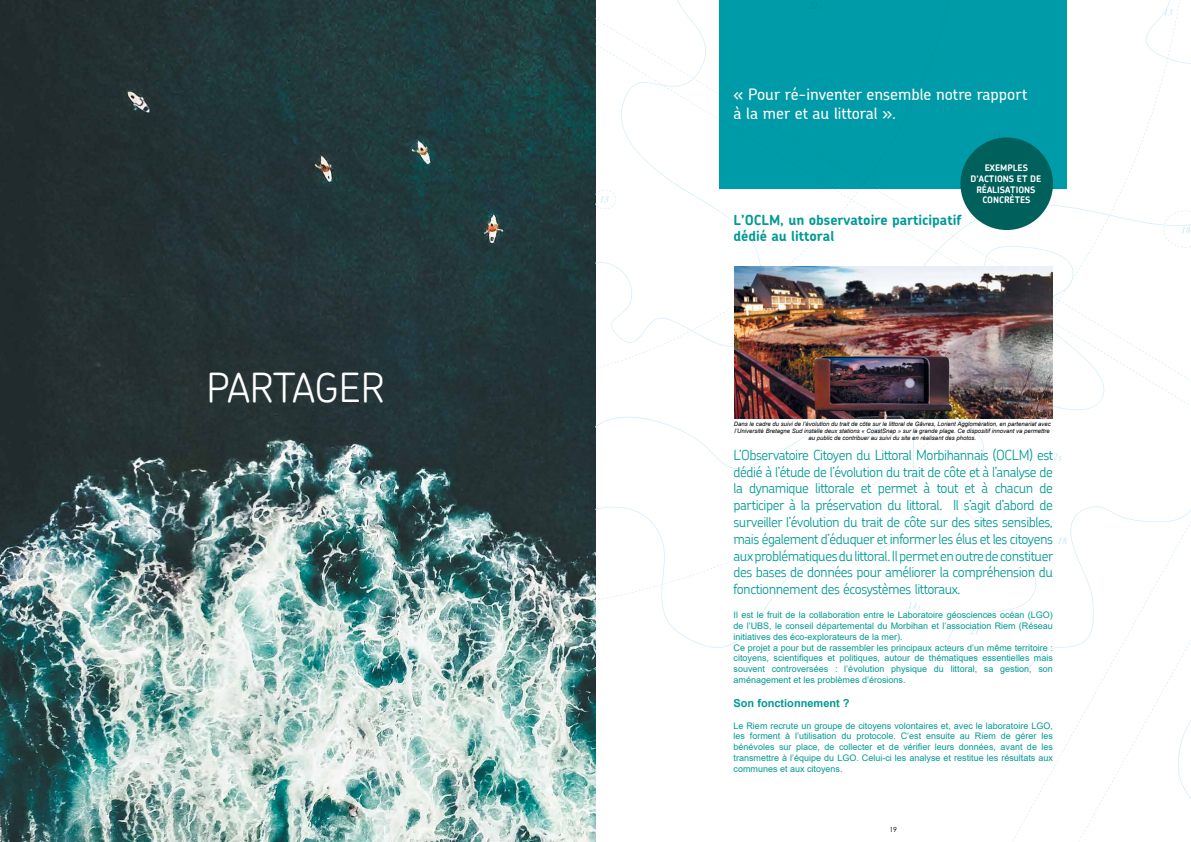
<style>
.page{position:relative;width:1191px;height:842px;background:#fff}
.page>*{position:absolute;margin:0;border:0;box-sizing:border-box;transform-origin:0 0}
.t1{font:300 40px "Chevin";letter-spacing:-.01em;color:#fff}
.t2{font:500 16px/19.2px "Chevin";color:#fff}
.t3{font:300 14px/16.8px "Chevin";letter-spacing:-.03em;color:#009a93;text-align:justify}
.t4{font:700 14px/16.8px "Chevin";color:#009a93}
.t5{font:700 11px "Arial";color:#009a93}
.t6{font:9px/10.8px "Arial";color:#009a93}
.t7{font:700 9px/10.8px "Chevin";color:#fff;text-align:center}
.t8{font:7px "Century Gothic";color:#000}
.t9{font:italic 6px/7.2px "Arial";color:#000;text-align:center}
</style>
<div class="page">
<img style="left:0;top:0;width:595px;height:842px">
<svg style="left:595px;top:0;width:593px;height:613px"></svg>
<svg style="left:907px;top:602px;width:13px;height:8px"></svg>
<svg style="left:970px;top:628px;width:9px;height:6px"></svg>
<svg style="left:1163px;top:211px;width:28px;height:37px"></svg>
<svg style="left:595px;top:190px;width:21px;height:19px"></svg>
<svg style="left:1163px;top:9px;width:9px;height:6px"></svg>
<svg style="left:870px;top:428px;width:14px;height:8px"></svg>
<svg style="left:1048px;top:453px;width:13px;height:8px"></svg>
<svg style="left:947px;top:451px;width:14px;height:8px"></svg>
<svg style="left:1015px;top:751px;width:8px;height:7px"></svg>
<svg style="left:1057px;top:537px;width:9px;height:7px"></svg>
<div style="left:719px;top:0;width:348px;height:189px;background:#009ba8"></div>
<img style="left:734px;top:266px;width:318px;height:152px">
<div style="left:960px;top:137px;width:93px;height:93px;background:#00605b;border-radius:50%"></div>
<h1 class="t1" style="left:206px;top:362px;width:180px">PARTAGER</h1>
<h2 class="t2" style="left:733px;top:85px;width:295px">« Pour ré-inventer ensemble notre rapport à la mer et au littoral ».</h2>
<h3 class="t4" style="left:733px;top:211px;width:230px">L’OCLM, un observatoire participatif dédié au littoral</h3>
<p class="t7" style="left:970px;top:162px;width:72px">EXEMPLES<br>D’ACTIONS ET DE<br>RÉALISATIONS<br>CONCRÈTES</p>
<p class="t9" style="left:733px;top:420px;width:318px">Dans le cadre du suivi de l’évolution du trait de côte sur le littoral de Gâvres, Lorient Agglomération, en partenariat avec l’Université Bretagne Sud installe deux stations « CoastSnap » sur la grande plage. Ce dispositif innovant va permettre au public de contribuer au suivi du site en réalisant des photos.</p>
<p class="t3" style="left:733px;top:446px;width:321px">L’Observatoire Citoyen du Littoral Morbihannais (OCLM) est dédié à l’étude de l’évolution du trait de côte et à l’analyse de la dynamique littorale et permet à tout et à chacun de participer à la préservation du littoral. Il s’agit d’abord de surveiller l’évolution du trait de côte sur des sites sensibles, mais également d’éduquer et informer les élus et les citoyens aux problématiques du littoral. Il permet en outre de constituer des bases de données pour améliorer la compréhension du fonctionnement des écosystèmes littoraux.</p>
<p class="t6" style="left:733px;top:609px;width:321px">Il est le fruit de la collaboration entre le Laboratoire géosciences océan (LGO) de l’UBS, le conseil départemental du Morbihan et l’association Riem (Réseau initiatives des éco-explorateurs de la mer).<br>Ce projet a pour but de rassembler les principaux acteurs d’un même territoire : citoyens, scientifiques et politiques, autour de thématiques essentielles mais souvent controversées : l’évolution physique du littoral, sa gestion, son aménagement et les problèmes d’érosions.</p>
<p class="t5" style="left:733px;top:695px;width:118px">Son fonctionnement ?</p>
<p class="t6" style="left:733px;top:720px;width:321px;text-align:justify">Le Riem recrute un groupe de citoyens volontaires et, avec le laboratoire LGO, les forment à l’utilisation du protocole. C’est ensuite au Riem de gérer les bénévoles sur place, de collecter et de vérifier leurs données, avant de les transmettre à l’équipe du LGO. Celui-ci les analyse et restitue les résultats aux communes et aux citoyens.</p>
<p class="t8" style="left:889px;top:824px;width:9px">19</p>
</div>
